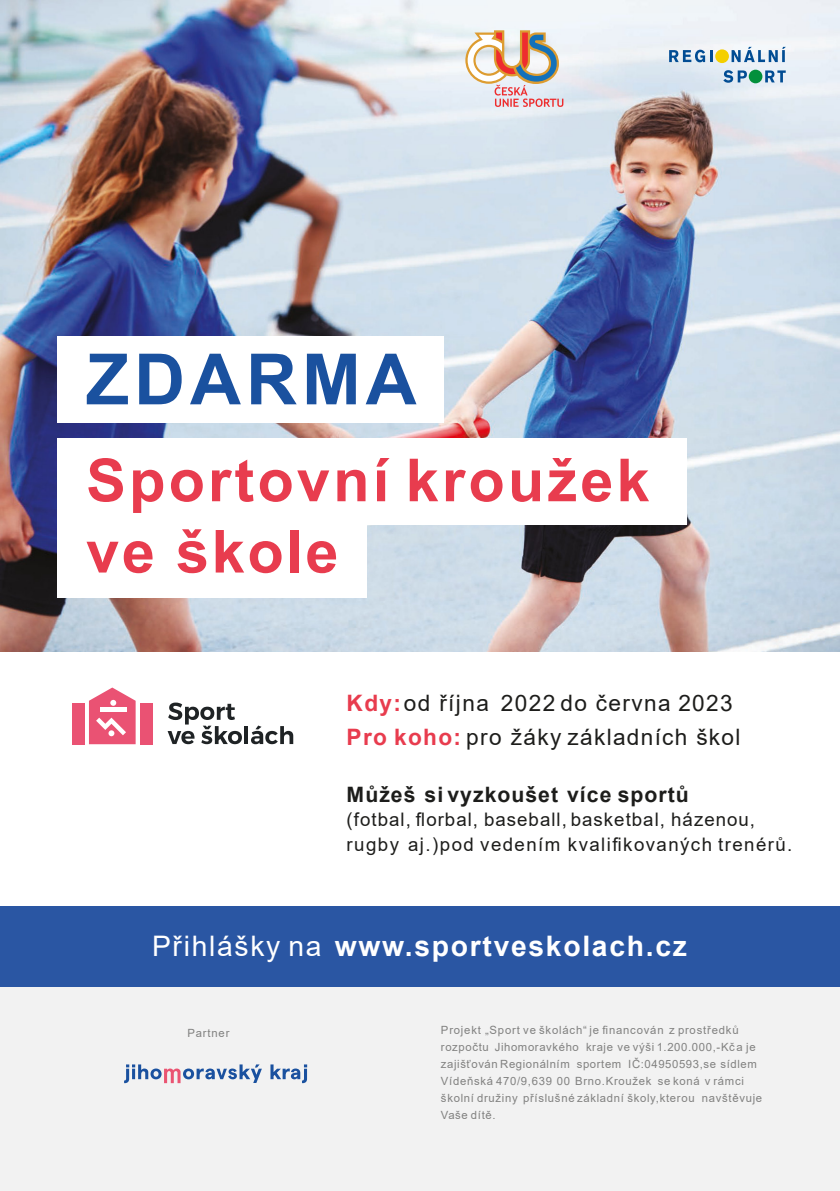
<style>
.page{position:relative;width:840px;height:1191px;background:#fff}
.page>*{position:absolute;margin:0;border:0;box-sizing:border-box;transform-origin:0 0}
.t1{font:700 70.8px "Arial";letter-spacing:.07em;color:#1a519f}
.t2{font:700 59.4px/71.2px "Arial";letter-spacing:.055em;color:#e83c4e}
.t3{font:700 28.2px "Arial";letter-spacing:.06em;color:#fff}
.t4{font:22.6px/34.2px "Arial";letter-spacing:.06em;color:#1d1d1b}
.t5{font:700 21.2px "Arial";letter-spacing:.05em;color:#1d1d1b}
.t6{font:18.6px/24.6px "Arial";letter-spacing:.075em;color:#1d1d1b}
.t7{font:11.4px/17px "Arial";letter-spacing:.06em;color:#818180}
.s1{font-weight:700;color:#e83c4e}
.s2{font-weight:400}
</style>
<div class="page">
<div style="left:0;top:986px;width:839px;height:205px;background:#f2f2f2"></div>
<img style="left:0;top:0;width:839px;height:652px">
<svg style="left:465px;top:30px;width:98px;height:77px"></svg>
<div style="left:0;top:907px;width:839px;height:80px;background:#2a56a3"></div>
<div style="left:57px;top:336px;width:387px;height:87px;background:#fff"></div>
<div style="left:57px;top:439px;width:629px;height:86px;background:#fff"></div>
<div style="left:57px;top:511px;width:309px;height:86px;background:#fff"></div>
<div style="left:140px;top:703px;width:12px;height:41px;background:#ea5273"></div>
<div style="left:72px;top:703px;width:13px;height:41px;background:#ea5273"></div>
<svg style="left:89px;top:687px;width:47px;height:57px"></svg>
<svg style="left:168px;top:702px;width:74px;height:42px"></svg>
<hr style="left:244px;top:726px;width:4px;height:18px;background:#1f2325">
<svg style="left:251px;top:725px;width:42px;height:19px"></svg>
<svg style="left:124px;top:1064px;width:138px;height:19px"></svg>
<svg style="left:270px;top:1064px;width:37px;height:19px"></svg>
<svg style="left:669px;top:50px;width:43px;height:12px"></svg>
<svg style="left:731px;top:47px;width:54px;height:15px"></svg>
<svg style="left:723px;top:70px;width:24px;height:13px"></svg>
<svg style="left:765px;top:70px;width:20px;height:12px"></svg>
<div style="left:715px;top:49px;width:14px;height:14px;background:#f4cf00;border-radius:50%"></div>
<div style="left:748px;top:70px;width:14px;height:13px;background:#02903c;border-radius:50%"></div>
<h1 class="t1" style="left:86px;top:353px;width:332px">ZDARMA</h1>
<h2 class="t2" style="left:86px;top:450px;width:565px">Sportovní kroužek ve škole</h2>
<h3 class="t4" style="left:346px;top:688px;width:395px"><span class="s1">Kdy:</span>od října 2022 do června 2023<br><span class="s1">Pro koho:</span> pro žáky základních škol</h3>
<h3 class="t5" style="left:346px;top:786px;width:343px">Můžeš si vyzkoušet více sportů</h3>
<h3 class="t6" style="left:346px;top:809px;width:447px">(fotbal, florbal, baseball, basketbal, házenou, rugby aj.)pod vedením kvalifikovaných trenérů.</h3>
<h3 class="t3" style="left:152px;top:935px;width:536px"><span class="s2">Přihlášky na</span> www.sportveskolach.cz</h3>
<p class="t7" style="left:187px;top:1025px;width:44px">Partner</p>
<p class="t7" style="left:441px;top:1023px;width:323px">Projekt „Sport ve školách“ je financován z prostředků rozpočtu Jihomoravkého kraje ve výši 1.200.000,-Kča je zajišťován Regionálním sportem IČ:04950593,se sídlem Vídeňská 470/9,639 00 Brno.Kroužek se koná v rámci školní družiny příslušné základní školy,kterou navštěvuje Vaše dítě.</p>
</div>
